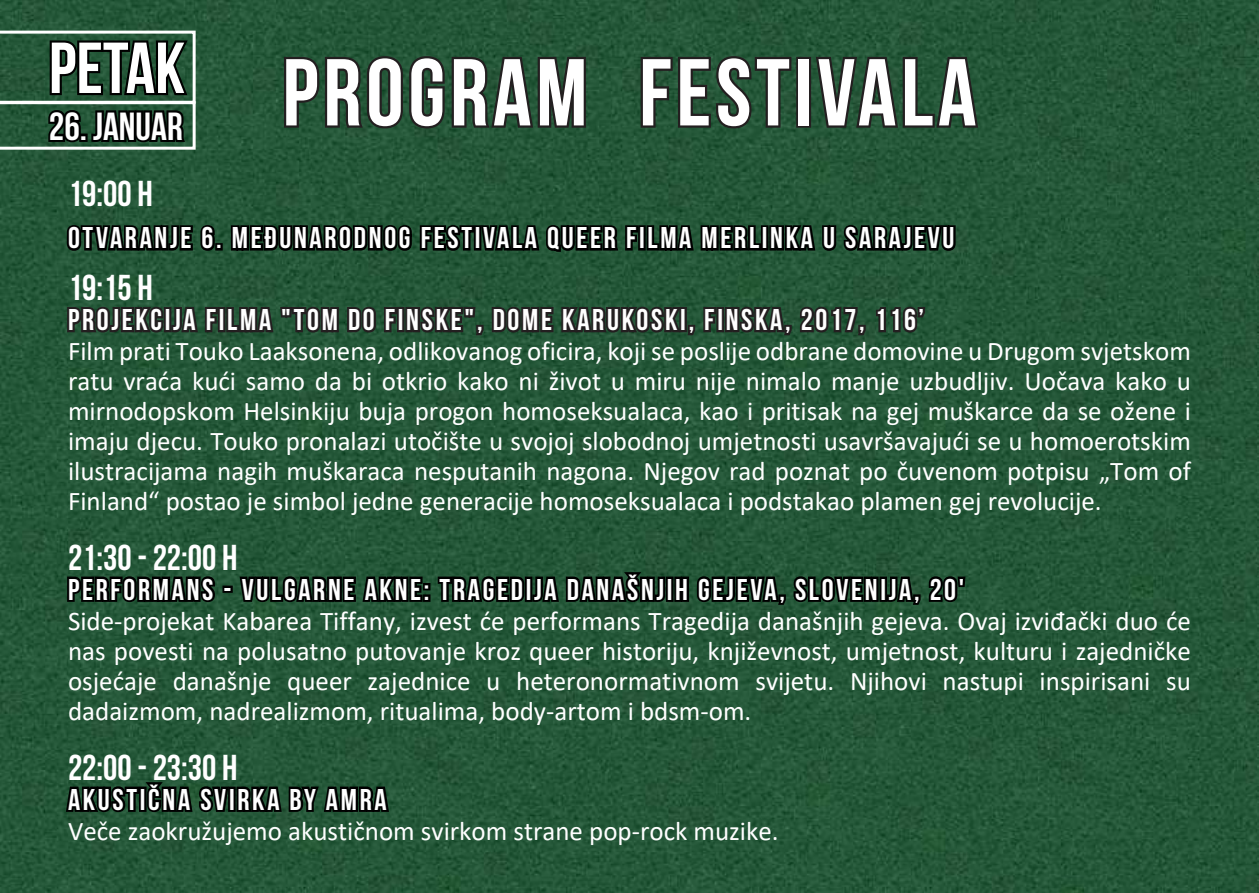
<style>
.page{position:relative;width:1259px;height:893px;background:#fff}
.page>*{position:absolute;margin:0;border:0;box-sizing:border-box;transform-origin:0 0}
.t1{font:700 94.8px "Bebas Neue";letter-spacing:.05em;color:#fff}
.t2{font:700 72px "Bebas Neue";color:#fff}
.t3{font:700 39px "Bebas Neue";color:#fff}
.t4{font:36px "Bebas Neue";color:#fff}
.t5{font:30px "Bebas Neue";letter-spacing:.09em;color:#fff}
.t6{font:27px/30px "Calibri";color:#fff;text-align:justify}
</style>
<div class="page">
<img style="left:0;top:0;width:1259px;height:893px">
<svg style="left:282px;top:18px;width:306px;height:117px;background:#234731"></svg>
<svg style="left:638px;top:53px;width:155px;height:78px;background:#24432f"></svg>
<div style="left:796px;top:57px;width:15px;height:71px;border:4px solid #231f20"></div>
<svg style="left:813px;top:54px;width:167px;height:90px;background:#244631"></svg>
<svg style="left:65px;top:172px;width:892px;height:210px;background:#204930"></svg>
<svg style="left:65px;top:524px;width:152px;height:127px;background:#1e482e"></svg>
<div style="left:222px;top:586px;width:11px;height:7px;border:4px solid #000"></div>
<svg style="left:237px;top:524px;width:188px;height:131px;background:#1e492f"></svg>
<div style="left:423px;top:594px;width:7px;height:8px;border:4px solid #000"></div>
<div style="left:423px;top:583px;width:7px;height:7px;border:4px solid #000"></div>
<svg style="left:435px;top:524px;width:524px;height:131px;background:#1e492f"></svg>
<div style="left:958px;top:577px;width:7px;height:10px;border:4px solid #000"></div>
<svg style="left:63px;top:734px;width:328px;height:131px;background:#1f4a2f"></svg>
<svg style="left:0;top:31px;width:196px;height:130px;background:#2b4a37"></svg>
<h2 class="t2" style="left:49px;top:29px;width:138px">PETAK</h2>
<h3 class="t3" style="left:49px;top:105px;width:135px">26. JANUAR</h3>
<h1 class="t1" style="left:282px;top:41px;width:695px">PROGRAM FESTIVALA</h1>
<h3 class="t4" style="left:68px;top:174px;width:86px">19:00 h</h3>
<p class="t5" style="left:68px;top:222px;width:888px">OTVARANJE 6. MEĐUNARODNOG FESTIVALA QUEER FILMA MERLINKA U SARAJEVU</p>
<h3 class="t4" style="left:68px;top:268px;width:86px">19:15 h</h3>
<p class="t5" style="left:68px;top:303px;width:857px">PROJEKCIJA FILMA "TOM DO FINSKE", DOME KARUKOSKI, FINSKA, 2017, 116’</p>
<p class="t6" style="left:68px;top:335px;width:1124px">Film prati Touko Laaksonena, odlikovanog oficira, koji se poslije odbrane domovine u Drugom svjetskom ratu vraća kući samo da bi otkrio kako ni život u miru nije nimalo manje uzbudljiv. Uočava kako u mirnodopskom Helsinkiju buja progon homoseksualaca, kao i pritisak na gej muškarce da se ožene i imaju djecu. Touko pronalazi utočište u svojoj slobodnoj umjetnosti usavršavajući se u homoerotskim ilustracijama nagih muškaraca nesputanih nagona. Njegov rad poznat po čuvenom potpisu „Tom of Finland“ postao je simbol jedne generacije homoseksualaca i podstakao plamen gej revolucije.</p>
<h3 class="t4" style="left:68px;top:537px;width:171px">21:30 - 22:00 h</h3>
<p class="t5" style="left:68px;top:573px;width:897px">PERFORMANS - VULGARNE AKNE: TRAGEDIJA DANAŠNJIH GEJEVA, SLOVENIJA, 20'</p>
<p class="t6" style="left:68px;top:605px;width:1124px">Side-projekat Kabarea Tiffany, izvest će performans Tragedija današnjih gejeva. Ovaj izviđački duo će nas povesti na polusatno putovanje kroz queer historiju, književnost, umjetnost, kulturu i zajedničke osjećaje današnje queer zajednice u heteronormativnom svijetu. Njihovi nastupi inspirisani su dadaizmom, nadrealizmom, ritualima, body-artom i bdsm-om.</p>
<h3 class="t4" style="left:68px;top:747px;width:171px">22:00 - 23:30 h</h3>
<p class="t5" style="left:68px;top:783px;width:320px">AKUSTIČNA SVIRKA BY AMRA</p>
<p class="t6" style="left:68px;top:815px;width:712px">Veče zaokružujemo akustičnom svirkom strane pop-rock muzike.</p>
</div>
